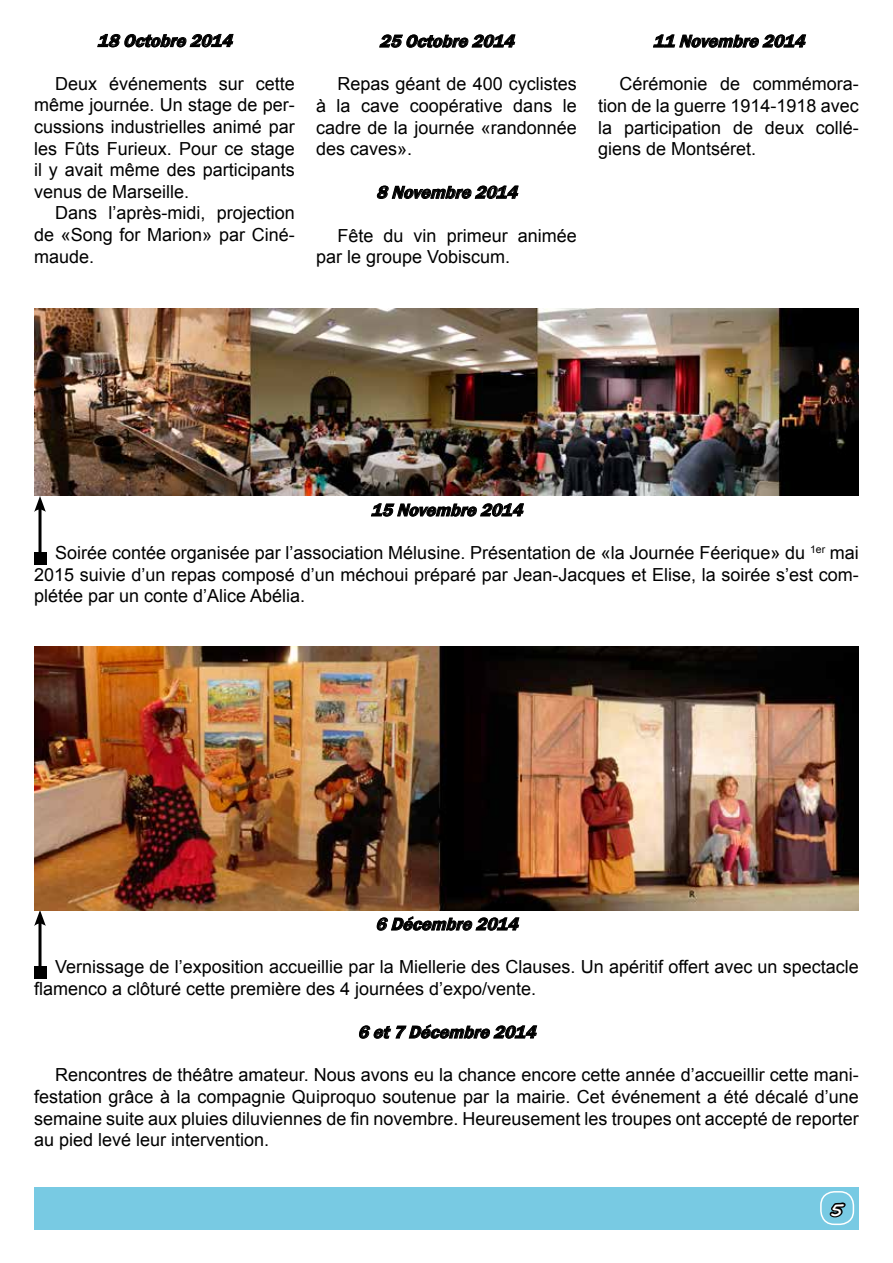
<style>
.page{position:relative;width:893px;height:1263px;background:#fff}
.page>*{position:absolute;margin:0;border:0;box-sizing:border-box;transform-origin:0 0}
.t1{font:18px/21.6px "Arial";color:#000;text-align:justify}
.t2{font:italic 600 18px "Franklin Gothic";color:#000}
.t3{font:700 18px "Segoe Print";color:#fff}
</style>
<div class="page">
<div style="left:34px;top:1187px;width:825px;height:43px;background:#78cae3"></div>
<svg style="left:829px;top:1202px;width:17px;height:16px"></svg>
<div style="left:820px;top:1191px;width:34px;height:34px;border:2px solid #fff;border-radius:14px"></div>
<svg style="left:97px;top:34px;width:137px;height:14px"></svg>
<svg style="left:379px;top:34px;width:137px;height:14px"></svg>
<svg style="left:376px;top:185px;width:143px;height:14px"></svg>
<svg style="left:653px;top:34px;width:153px;height:14px"></svg>
<svg style="left:371px;top:503px;width:153px;height:14px"></svg>
<svg style="left:376px;top:916px;width:144px;height:15px"></svg>
<svg style="left:359px;top:1024px;width:178px;height:15px"></svg>
<img style="left:34px;top:308px;width:825px;height:188px">
<hr style="left:39px;top:506px;width:3px;height:52px;background:#000">
<div style="left:34px;top:552px;width:12px;height:12px;background:#000"></div>
<svg style="left:34px;top:496px;width:12px;height:16px"></svg>
<hr style="left:39px;top:920px;width:3px;height:52px;background:#000">
<div style="left:34px;top:966px;width:12px;height:12px;background:#000"></div>
<svg style="left:34px;top:910px;width:12px;height:16px"></svg>
<img style="left:34px;top:646px;width:825px;height:264px">
<p class="t2" style="left:97px;top:30px;width:142px">18Octobre2014</p>
<p class="t1" style="left:34px;top:73px;width:262px;text-indent:21px">Deux événements sur cette même journée. Un stage de per&shy;cussions industrielles animé par les Fûts Furieux. Pour ce stage il y avait même des participants venus de Marseille.</p>
<p class="t1" style="left:34px;top:202px;width:262px;text-indent:21px">Dans l’après-midi, projection de «Song for Marion» par Ciné&shy;maude.</p>
<p class="t2" style="left:379px;top:30px;width:142px">25Octobre2014</p>
<p class="t1" style="left:316px;top:73px;width:262px;text-indent:21px">Repas géant de 400 cyclistes à la cave coopérative dans le cadre de la journée «randonnée des caves».</p>
<p class="t2" style="left:376px;top:181px;width:148px">8Novembre2014</p>
<p class="t1" style="left:316px;top:225px;width:262px;text-indent:21px">Fête du vin primeur animée par le groupe Vobiscum.</p>
<p class="t2" style="left:653px;top:30px;width:159px">11Novembre2014</p>
<p class="t1" style="left:598px;top:73px;width:262px;text-indent:21px">Cérémonie de commémora&shy;tion de la guerre 1914-1918 avec la participation de deux collé&shy;giens de Montséret.</p>
<p class="t2" style="left:371px;top:499px;width:159px">15Novembre2014</p>
<p class="t1" style="left:34px;top:542px;width:826px;text-indent:21px">Soirée contée organisée par l’association Mélusine. Présentation de «la Journée Féerique» du <sup>1er</sup> mai 2015 suivie d’un repas composé d’un méchoui préparé par Jean-Jacques et Elise, la soirée s’est com&shy;plétée par un conte d’Alice Abélia.</p>
<p class="t2" style="left:375px;top:913px;width:150px">6Décembre2014</p>
<p class="t1" style="left:34px;top:956px;width:826px;text-indent:21px">Vernissage de l’exposition accueillie par la Miellerie des Clauses. Un apéritif offert avec un spectacle flamenco a clôturé cette première des 4 journées d’expo/vente.</p>
<p class="t2" style="left:358px;top:1021px;width:185px">6et7Décembre2014</p>
<p class="t1" style="left:34px;top:1064px;width:826px;text-indent:21px">Rencontres de théâtre amateur. Nous avons eu la chance encore cette année d’accueillir cette mani&shy;festation grâce à la compagnie Quiproquo soutenue par la mairie. Cet événement a été décalé d’une semaine suite aux pluies diluviennes de fin novembre. Heureusement les troupes ont accepté de reporter au pied levé leur intervention.</p>
<p class="t3" style="left:830px;top:1193px;width:15px">5</p>
</div>
